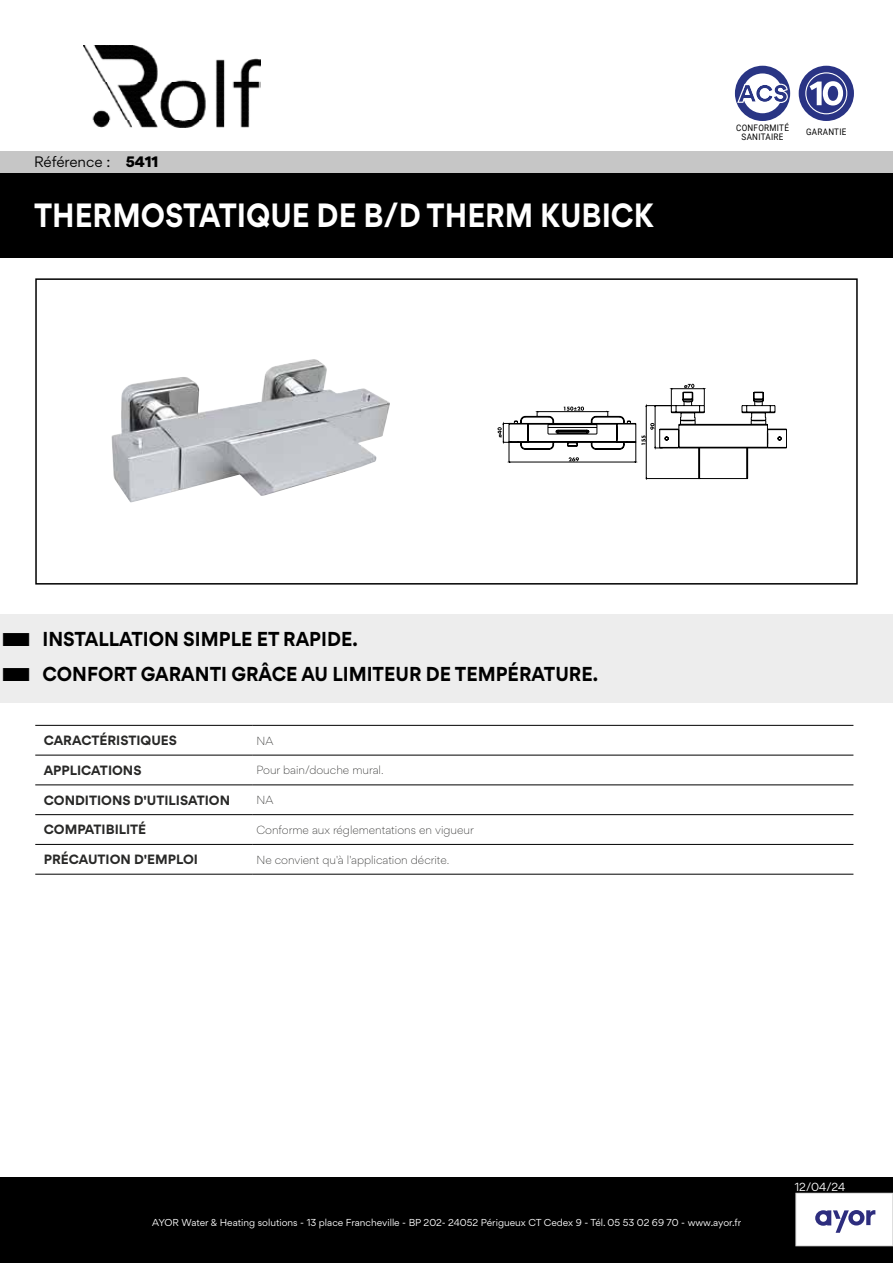
<style>
.page{position:relative;width:893px;height:1263px;background:#fff}
.page>*{position:absolute;margin:0;border:0;box-sizing:border-box;transform-origin:0 0}
.t1{font:700 30px "Gordita";color:#fff;scale:.9 1}
.t2{font:700 18px/35px "Gordita";color:#000;scale:.95 1}
.t3{font:13.5px "Gordita";letter-spacing:-.005em;color:#000}
.t4{font:700 12px "Gordita";color:#282827}
.t5{font:300 10.5px "Gordita";color:#282827}
.t6{font:10.5px "Gordita";color:#fff}
.t7{font:9px "Gordita";color:#fff}
.t8{font:9px/9px "Roboto";letter-spacing:.035em;color:#000;text-align:center;scale:.9 1}
.s1{font-weight:900}
</style>
<div class="page">
<svg style="left:497px;top:384px;width:290px;height:95px"></svg>
<div style="left:0;top:1178px;width:893px;height:85px;background:#000"></div>
<div style="left:796px;top:1193px;width:97px;height:53px;background:#fff"></div>
<div style="left:795px;top:1193px;width:98px;height:53px;border:1px solid #dadada"></div>
<img style="left:111px;top:359px;width:279px;height:144px">
<div style="left:0;top:172px;width:893px;height:85px;background:#000"></div>
<div style="left:735px;top:66px;width:55px;height:55px;background:#293584;border-radius:50%"></div>
<div style="left:743px;top:73px;width:39px;height:40px;background:#fff;border-radius:50%"></div>
<svg style="left:737px;top:84px;width:51px;height:19px"></svg>
<div style="left:799px;top:66px;width:55px;height:55px;background:#293384;border-radius:50%"></div>
<svg style="left:805px;top:72px;width:42px;height:42px"></svg>
<div style="left:35px;top:278px;width:823px;height:307px;border:2px solid #000"></div>
<div style="left:0;top:614px;width:893px;height:54px;background:#ededed"></div>
<div style="left:0;top:649px;width:893px;height:54px;background:#ededed"></div>
<svg style="left:815px;top:1210px;width:60px;height:23px"></svg>
<img style="left:84px;top:46px;width:176px;height:82px">
<div style="left:0;top:151px;width:893px;height:21px;background:#c6c6c6"></div>
<hr style="left:35px;top:725px;width:217px;height:1px;background:#000">
<hr style="left:252px;top:725px;width:601px;height:1px;background:#000">
<hr style="left:35px;top:755px;width:217px;height:1px;background:#000">
<hr style="left:252px;top:755px;width:601px;height:1px;background:#000">
<hr style="left:35px;top:784px;width:217px;height:1px;background:#000">
<hr style="left:252px;top:784px;width:601px;height:1px;background:#000">
<hr style="left:35px;top:814px;width:217px;height:1px;background:#000">
<hr style="left:252px;top:814px;width:601px;height:1px;background:#000">
<hr style="left:35px;top:844px;width:217px;height:1px;background:#000">
<hr style="left:252px;top:844px;width:601px;height:1px;background:#000">
<hr style="left:35px;top:874px;width:217px;height:1px;background:#000">
<hr style="left:252px;top:874px;width:601px;height:1px;background:#000">
<h3 class="t3" style="left:34px;top:152px;width:126px">Référence : <span class="s1">5411</span></h3>
<h1 class="t1" style="left:34px;top:191px;width:690px">THERMOSTATIQUE DE B/D THERM KUBICK</h1>
<p class="t8" style="left:736px;top:122px;width:60px">CONFORMITÉ<br>SANITAIRE</p>
<p class="t8" style="left:806px;top:127px;width:46px">GARANTIE</p>
<h2 class="t2" style="left:43px;top:621px;width:586px">INSTALLATION SIMPLE ET RAPIDE.<br>CONFORT GARANTI GRÂCE AU LIMITEUR DE TEMPÉRATURE.</h2>
<h3 class="t4" style="left:44px;top:731px;width:135px">CARACTÉRISTIQUES</h3>
<p class="t5" style="left:256px;top:733px;width:18px">NA</p>
<h3 class="t4" style="left:44px;top:761px;width:99px">APPLICATIONS</h3>
<p class="t5" style="left:256px;top:762px;width:129px">Pour bain/douche mural.</p>
<h3 class="t4" style="left:44px;top:790px;width:188px">CONDITIONS D'UTILISATION</h3>
<p class="t5" style="left:256px;top:792px;width:18px">NA</p>
<h3 class="t4" style="left:44px;top:820px;width:104px">COMPATIBILITÉ</h3>
<p class="t5" style="left:256px;top:822px;width:219px">Conforme aux réglementations en vigueur</p>
<h3 class="t4" style="left:44px;top:850px;width:156px">PRÉCAUTION D'EMPLOI</h3>
<p class="t5" style="left:256px;top:852px;width:194px">Ne convient qu'à l'application décrite.</p>
<p class="t6" style="left:795px;top:1179px;width:52px">12/04/24</p>
<p class="t7" style="left:152px;top:1216px;width:590px">AYOR Water &amp; Heating solutions - 13 place Francheville - BP 202- 24052 Périgueux CT Cedex 9 - Tél. 05 53 02 69 70 - www.ayor.fr</p>
</div>
